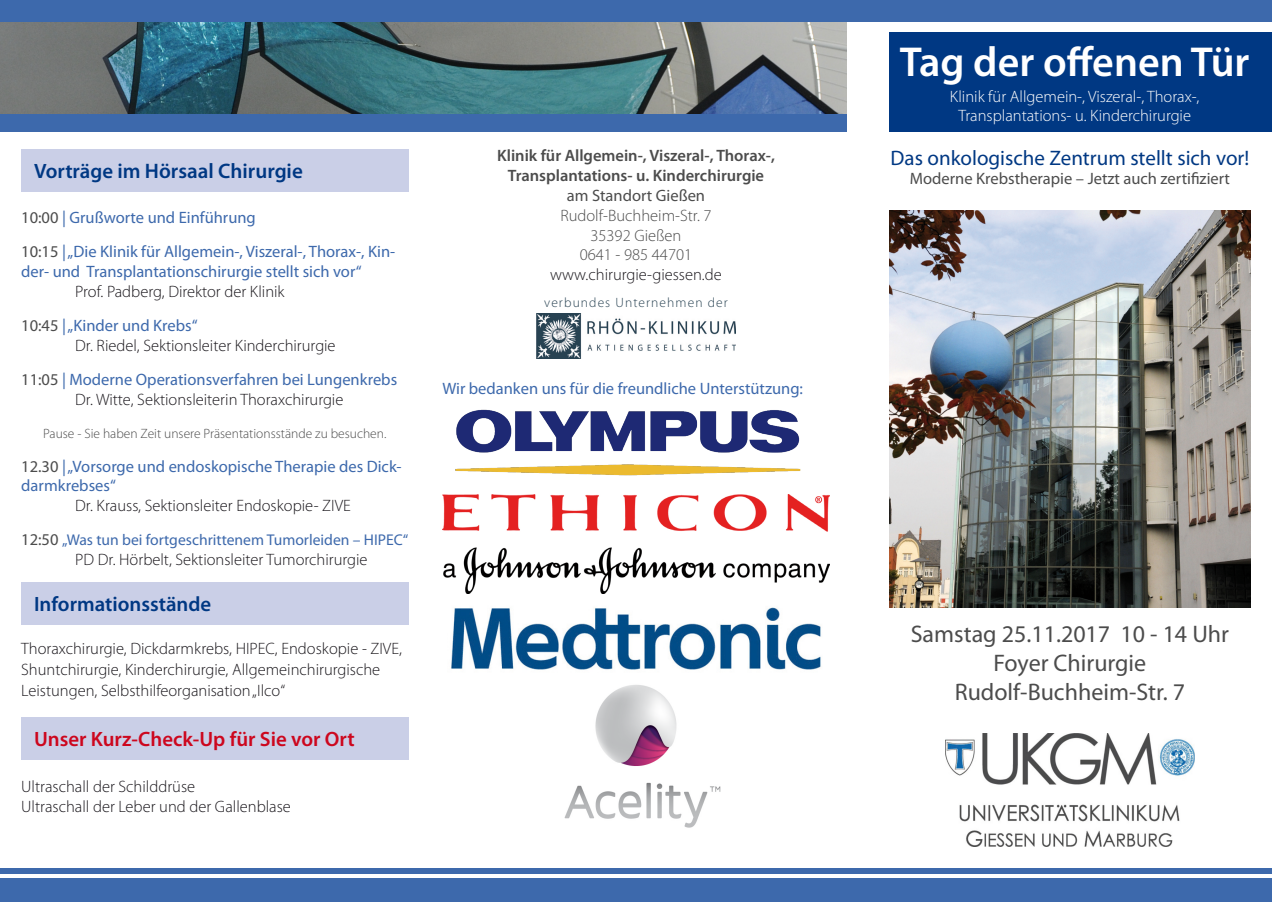
<style>
.page{position:relative;width:1272px;height:902px;background:#fff}
.page>*{position:absolute;margin:0;border:0;box-sizing:border-box;transform-origin:0 0}
.t1{font:600 42px "Myriad Pro";color:#fff}
.t2{font:24px/28.8px "Myriad Pro";color:#4c4c4c;text-align:center}
.t3{font:21px "Myriad Pro";color:#003883}
.t4{font:600 21px "Myriad Pro";color:#003883}
.t5{font:600 20.85px "Myriad Pro";color:#cd071e}
.t6{font:600 20.85px "Myriad Pro";color:#003883}
.t7{font:300 16.5px/21px "Myriad Pro";color:#1a171c}
.t8{font:16.5px/34.2px "Myriad Pro";color:#3d69ac}
.t9{font:300 16.5px/19.8px "Myriad Pro";color:#fff;text-align:center}
.t10{font:600 16.5px/19.8px "Myriad Pro";color:#4c4c4c;text-align:center}
.t11{font:16.5px "Myriad Pro";color:#4c4c4c}
.t12{font:300 16.5px/19.8px "Myriad Pro";color:#4c4c4c;text-align:center}
.t13{font:15.6px "Myriad Pro";color:#3d69ac}
.t14{font:300 13.5px "Myriad Pro";color:#4c4c4c}
.t15{font:300 13.5px "Myriad Pro";letter-spacing:.08em;color:#294353}
.s1{font-size:20.85px}
.s2{color:#4c4c4c}
.s3{font-weight:400;color:#4c4c4c}
.s4{font-weight:400;color:#3d69ac}
.s5{font-weight:300;color:#1a171c}
.s6{font-size:16.5px;color:#4c4c4c}
</style>
<div class="page">
<img style="left:0;top:21px;width:846px;height:94px">
<div style="left:889px;top:32px;width:382px;height:100px;background:#003883"></div>
<img style="left:945px;top:733px;width:248px;height:113px">
<div style="left:0;top:0;width:1271px;height:21px;background:#3d69ac"></div>
<div style="left:0;top:115px;width:846px;height:17px;background:#3d69ac"></div>
<img style="left:451px;top:607px;width:370px;height:63px">
<img style="left:442px;top:494px;width:387px;height:99px">
<img style="left:455px;top:409px;width:346px;height:67px">
<img style="left:564px;top:685px;width:157px;height:143px">
<img style="left:889px;top:210px;width:361px;height:397px">
<img style="left:536px;top:314px;width:199px;height:44px">
<div style="left:21px;top:149px;width:387px;height:42px;background:#cacfe7"></div>
<div style="left:21px;top:582px;width:387px;height:42px;background:#cacfe7"></div>
<div style="left:21px;top:717px;width:387px;height:43px;background:#cacfe7"></div>
<div style="left:0;top:867px;width:1271px;height:34px;background:#3d69ac"></div>
<hr style="left:0;top:874px;width:1271px;height:4px;background:#fff">
<p class="t4" style="left:34px;top:157px;width:270px"><span class="s1">Vorträge</span> im Hörsaal Chirurgie</p>
<p class="t8" style="left:21px;top:200px;width:375px"><span class="s2">10:00</span> | Grußworte und Einführung<br><span class="s2">10:15</span> | „Die Klinik für Allgemein-, Viszeral-, Thorax-, Kin-</p>
<p class="t8" style="left:21px;top:254px;width:342px">der- und Transplantationschirurgie stellt sich vor“</p>
<p class="t7" style="left:21px;top:274px;width:265px;line-height:34.2px;text-indent:54px">Prof. Padberg, Direktor der Klinik<br><span class="s3">10:45</span> <span class="s4">| „Kinder und Krebs“</span></p>
<p class="t8" style="left:21px;top:328px;width:377px;text-align:center"><span class="s5">Dr. Riedel, Sektionsleiter Kinderchirurgie<br></span><span class="s2">11:05</span> | Moderne Operationsverfahren bei Lungenkrebs</p>
<p class="t7" style="left:75px;top:388px;width:269px">Dr. Witte, Sektionsleiterin Thoraxchirurgie</p>
<p class="t14" style="left:43px;top:425px;width:344px">Pause - Sie haben Zeit unsere Präsentationsstände zu besuchen.</p>
<p class="t8" style="left:21px;top:456px;width:382px;line-height:19.8px"><span class="s2">12.30</span> | „Vorsorge und endoskopische Therapie des Dick&shy;darmkrebses“</p>
<p class="t7" style="left:75px;top:495px;width:277px">Dr. Krauss, Sektionsleiter Endoskopie- ZIVE</p>
<p class="t13" style="left:21px;top:530px;width:388px"><span class="s6">12:50</span> „Was tun bei fortgeschrittenem Tumorleiden – HIPEC“</p>
<p class="t7" style="left:75px;top:549px;width:294px">PD Dr. Hörbelt, Sektionsleiter Tumorchirurgie</p>
<p class="t6" style="left:34px;top:590px;width:179px">Informationsstände</p>
<p class="t7" style="left:21px;top:638px;width:382px">Thoraxchirurgie, Dickdarmkrebs, HIPEC, Endoskopie - ZIVE,<br>Shuntchirurgie, Kinderchirurgie, Allgemeinchirurgische<br>Leistungen, Selbsthilfeorganisation „Ilco“</p>
<p class="t5" style="left:34px;top:726px;width:322px">Unser Kurz-Check-Up für Sie vor Ort</p>
<p class="t7" style="left:21px;top:776px;width:271px;line-height:19.8px">Ultraschall der Schilddrüse<br>Ultraschall der Leber und der Gallenblase</p>
<p class="t10" style="left:497px;top:145px;width:279px">Klinik für Allgemein-, Viszeral-, Thorax-,<br>Transplantations- u. Kinderchirurgie</p>
<p class="t11" style="left:567px;top:185px;width:140px">am Standort Gießen</p>
<p class="t12" style="left:560px;top:205px;width:153px">Rudolf-Buchheim-Str. 7<br>35392 Gießen<br>0641 - 985 44701</p>
<p class="t7" style="left:550px;top:264px;width:173px">www.chirurgie-giessen.de</p>
<p class="t15" style="left:544px;top:294px;width:185px">verbundes Unternehmen der</p>
<p class="t8" style="left:442px;top:371px;width:362px">Wir bedanken uns für die freundliche Unterstützung:</p>
<h1 class="t1" style="left:899px;top:35px;width:351px">Tag der offenen Tür</h1>
<p class="t9" style="left:949px;top:86px;width:251px">Klinik für Allgemein-, Viszeral-, Thorax-,<br>Transplantations- u. Kinderchirurgie</p>
<p class="t3" style="left:890px;top:145px;width:360px">Das onkologische Zentrum stellt sich vor!</p>
<p class="t11" style="left:909px;top:169px;width:322px">Moderne Krebstherapie – Jetzt auch zertifiziert</p>
<h2 class="t2" style="left:910px;top:619px;width:320px">Samstag 25.11.2017 10 - 14 Uhr<br>Foyer Chirurgie<br>Rudolf-Buchheim-Str. 7</h2>
</div>
